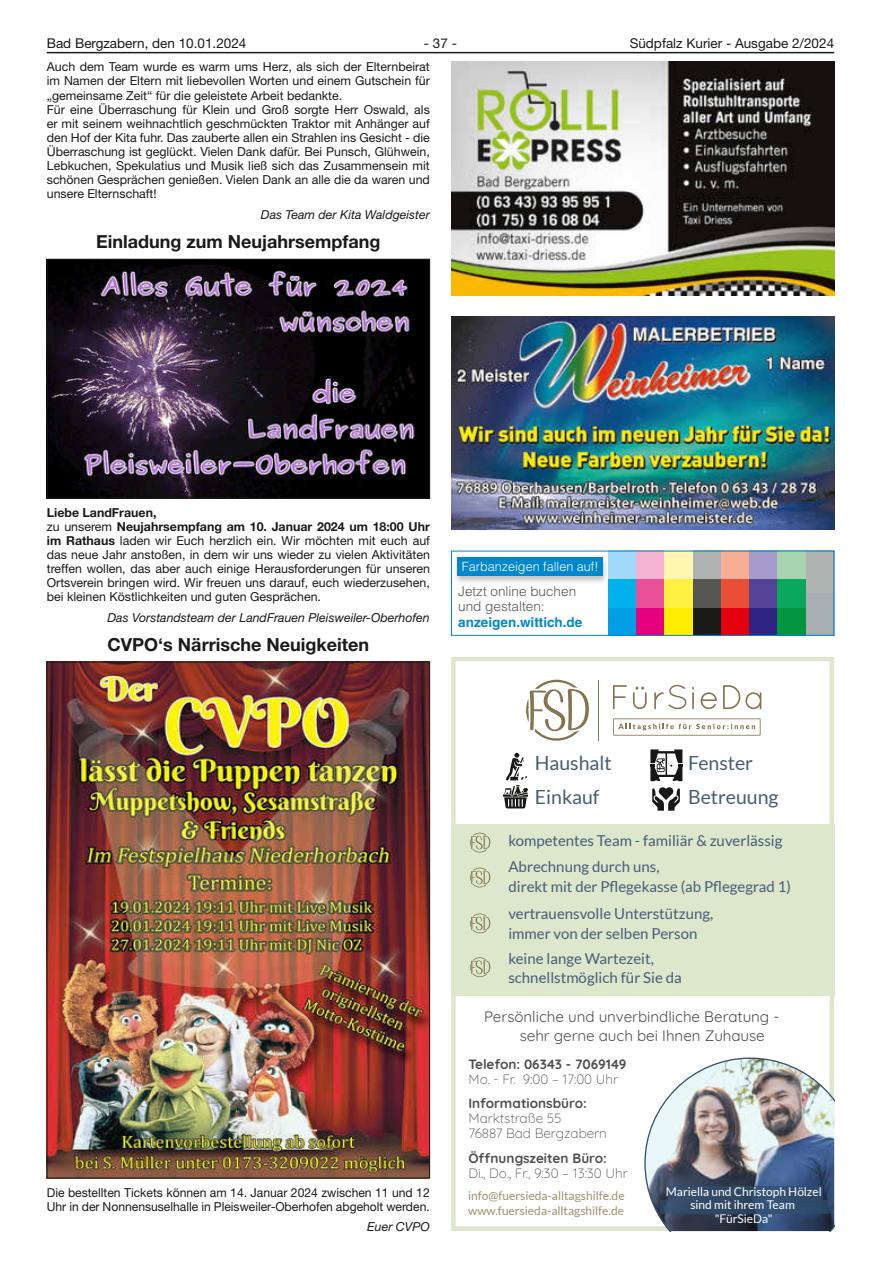
<style>
.page{position:relative;width:881px;height:1263px;background:#fff}
.page>*{position:absolute;margin:0;border:0;box-sizing:border-box;transform-origin:0 0}
.t1{font:19.5px "Lato";color:#465d78}
.t2{font:700 18px "Helvetica Neue LT";color:#1a1a18}
.t3{font:15.15px/19.5px "Quicksand";letter-spacing:-.005em;color:#4d4e4e}
.t4{font:15px/19.5px "Lato";color:#465d78}
.t5{font:300 13.5px/15px "Quicksand";color:#4d4e4e}
.t6{font:13.5px "Helvetica Neue LT";color:#1a1a18}
.t7{font:700 13.5px "Quicksand";color:#4d4e4e}
.t8{font:300 13.5px/15px "Helvetica LT";color:#565655}
.t9{font:700 13.5px "Helvetica LT";color:#0087cc}
.t10{font:300 12.75px "Helvetica LT";color:#fff}
.t11{font:12.3px/14.1px "Helvetica Neue LT";color:#1a1a18}
.t12{font:italic 12.3px "Helvetica Neue LT";color:#1a1a18}
.t13{font:12px/15px "Lato";color:#9f916e}
.t14{font:12px/13.5px "Lato";letter-spacing:-.005em;color:#fff;text-align:center}
.s1{font-weight:700}
</style>
<div class="page">
<hr style="left:47px;top:52px;width:786px;height:1px;background:#1a1a18">
<img style="left:49px;top:261px;width:378px;height:235px">
<div style="left:47px;top:259px;width:382px;height:239px;border:1px solid #1a1a18"></div>
<img style="left:49px;top:664px;width:378px;height:512px">
<img style="left:451px;top:62px;width:382px;height:234px">
<div style="left:451px;top:657px;width:382px;height:574px;border:4px solid #dde7cb"></div>
<svg style="left:502px;top:753px;width:26px;height:55px"></svg>
<svg style="left:652px;top:787px;width:27px;height:24px"></svg>
<div style="left:451px;top:824px;width:382px;height:172px;background:#dde7cb"></div>
<svg style="left:469px;top:833px;width:21px;height:19px"></svg>
<svg style="left:469px;top:867px;width:21px;height:20px"></svg>
<svg style="left:469px;top:913px;width:21px;height:20px"></svg>
<svg style="left:469px;top:957px;width:21px;height:20px"></svg>
<svg style="left:613px;top:718px;width:147px;height:18px"></svg>
<svg style="left:613px;top:685px;width:13px;height:24px"></svg>
<svg style="left:633px;top:687px;width:13px;height:22px"></svg>
<svg style="left:654px;top:685px;width:32px;height:24px"></svg>
<svg style="left:692px;top:687px;width:1px;height:22px"></svg>
<svg style="left:700px;top:692px;width:16px;height:17px"></svg>
<svg style="left:723px;top:685px;width:38px;height:24px"></svg>
<svg style="left:526px;top:680px;width:62px;height:61px"></svg>
<hr style="left:598px;top:680px;width:1px;height:61px;background:#84754e">
<img style="left:644px;top:1057px;width:189px;height:174px">
<div style="left:667px;top:1187px;width:155px;height:13px;background:#314f6e"></div>
<div style="left:660px;top:1200px;width:168px;height:13px;background:#314f6e;opacity:.7"></div>
<svg style="left:650px;top:749px;width:32px;height:32px"></svg>
<img style="left:451px;top:317px;width:382px;height:212px">
<div style="left:608px;top:607px;width:28px;height:29px;background:#009ee3"></div>
<div style="left:636px;top:607px;width:28px;height:29px;background:#e5007d"></div>
<div style="left:664px;top:607px;width:28px;height:29px;background:#ffed00"></div>
<div style="left:692px;top:607px;width:28px;height:29px;background:#1a1a18"></div>
<div style="left:720px;top:607px;width:29px;height:29px;background:#e3000f"></div>
<div style="left:749px;top:607px;width:28px;height:29px;background:#2f2483"></div>
<div style="left:777px;top:607px;width:28px;height:29px;background:#00963f"></div>
<div style="left:805px;top:593px;width:28px;height:43px;background:#a7afb3"></div>
<div style="left:805px;top:551px;width:28px;height:42px;background:#b1b2b2"></div>
<div style="left:608px;top:579px;width:28px;height:28px;background:#00b1eb"></div>
<div style="left:636px;top:579px;width:28px;height:28px;background:#ea5097"></div>
<div style="left:664px;top:579px;width:28px;height:28px;background:#fff041"></div>
<div style="left:692px;top:579px;width:28px;height:28px;background:#565655"></div>
<div style="left:720px;top:579px;width:29px;height:28px;background:#ea4e34"></div>
<div style="left:749px;top:579px;width:28px;height:28px;background:#544496"></div>
<div style="left:777px;top:579px;width:28px;height:28px;background:#09a75c"></div>
<div style="left:608px;top:551px;width:28px;height:28px;background:#a1daf8"></div>
<div style="left:636px;top:551px;width:28px;height:28px;background:#f5b4d2"></div>
<div style="left:664px;top:551px;width:28px;height:28px;background:#fff7b2"></div>
<div style="left:692px;top:551px;width:28px;height:28px;background:#b1b2b2"></div>
<div style="left:720px;top:551px;width:29px;height:28px;background:#f6af94"></div>
<div style="left:749px;top:551px;width:28px;height:28px;background:#a69ccc"></div>
<div style="left:777px;top:551px;width:28px;height:28px;background:#a7d3ae"></div>
<div style="left:451px;top:551px;width:382px;height:85px;border:1px solid #0087cc"></div>
<div style="left:453px;top:557px;width:155px;height:28px;background:#1a1a18;opacity:.26"></div>
<div style="left:457px;top:557px;width:145px;height:19px;background:#0087cc"></div>
<p class="t6" style="left:47px;top:35px;width:201px">Bad Bergzabern, den 10.01.2024</p>
<p class="t6" style="left:424px;top:35px;width:35px">- 37 -</p>
<p class="t6" style="left:629px;top:35px;width:206px">Südpfalz Kurier - Ausgabe 2/2024</p>
<p class="t11" style="left:47px;top:60px;width:384px">Auch dem Team wurde es warm ums Herz, als sich der Elternbeirat im Namen der Eltern mit liebevollen Worten und einem Gutschein für „gemeinsame Zeit“ für die geleistete Arbeit bedankte.<br>Für eine Überraschung für Klein und Groß sorgte Herr Oswald, als er mit seinem weihnachtlich geschmückten Traktor mit Anhänger auf den Hof der Kita fuhr. Das zauberte allen ein Strahlen ins Gesicht - die Überraschung ist geglückt. Vielen Dank dafür. Bei Punsch, Glühwein, Lebkuchen, Spekulatius und Musik ließ sich das Zusammensein mit schönen Gesprächen genießen. Vielen Dank an alle die da waren und unsere Elternschaft!</p>
<p class="t12" style="left:261px;top:207px;width:170px">Das Team der Kita Waldgeister</p>
<h2 class="t2" style="left:96px;top:230px;width:286px">Einladung zum Neujahrsempfang</h2>
<p class="t11" style="left:47px;top:505px;width:384px"><span class="s1">Liebe LandFrauen,<br></span>zu unserem <span class="s1">Neujahrsempfang am 10. Januar 2024 um 18:00 Uhr im Rathaus</span> laden wir Euch herzlich ein. Wir möchten mit euch auf das neue Jahr anstoßen, in dem wir uns wieder zu vielen Aktivitäten treffen wollen, das aber auch einige Herausforderungen für unseren Ortsverein bringen wird. Wir freuen uns darauf, euch wiederzusehen, bei kleinen Köstlichkeiten und guten Gesprächen.</p>
<p class="t12" style="left:107px;top:610px;width:324px">Das Vorstandsteam der LandFrauen Pleisweiler-Oberhofen</p>
<h2 class="t2" style="left:107px;top:633px;width:263px">CVPO‘s Närrische Neuigkeiten</h2>
<p class="t10" style="left:461px;top:558px;width:138px">Farbanzeigen fallen auf!</p>
<p class="t8" style="left:458px;top:583px;width:119px">Jetzt online buchen und gestalten:</p>
<p class="t9" style="left:458px;top:614px;width:125px">anzeigen.wittich.de</p>
<p class="t11" style="left:47px;top:1185px;width:384px">Die bestellten Tickets können am 14. Januar 2024 zwischen 11 und 12<br>Uhr in der Nonnensuselhalle in Pleisweiler-Oberhofen abgeholt werden.</p>
<p class="t12" style="left:367px;top:1219px;width:64px">Euer CVPO</p>
<h1 class="t1" style="left:534px;top:752px;width:78px">Haushalt</h1>
<h1 class="t1" style="left:687px;top:752px;width:67px">Fenster</h1>
<h1 class="t1" style="left:534px;top:786px;width:66px">Einkauf</h1>
<h1 class="t1" style="left:687px;top:786px;width:92px">Betreuung</h1>
<p class="t4" style="left:508px;top:831px;width:275px">kompetentes Team - familiär &amp; zuverlässig</p>
<p class="t4" style="left:508px;top:857px;width:284px">Abrechnung durch uns,<br>direkt mit der Pflegekasse (ab Pflegegrad 1)</p>
<p class="t4" style="left:508px;top:904px;width:206px">vertrauensvolle Unterstützung, immer von der selben Person</p>
<p class="t4" style="left:508px;top:948px;width:175px">keine lange Wartezeit, schnellstmöglich für Sie da</p>
<p class="t3" style="left:519px;top:1005px;width:261px;text-indent:-36px">Persönliche und unverbindliche Beratung - sehr gerne auch bei Ihnen Zuhause</p>
<p class="t7" style="left:468px;top:1054px;width:159px">Telefon: 06343 - 7069149</p>
<p class="t5" style="left:468px;top:1071px;width:151px">Mo. - Fr. 9:00 – 17:00 Uhr</p>
<p class="t7" style="left:468px;top:1092px;width:120px">Informationsbüro:</p>
<p class="t5" style="left:468px;top:1109px;width:140px">Marktstraße 55<br>76887 Bad Bergzabern</p>
<p class="t7" style="left:468px;top:1148px;width:140px">Öffnungszeiten Büro:</p>
<p class="t5" style="left:468px;top:1164px;width:161px">Di., Do., Fr., 9:30 – 13:30 Uhr</p>
<p class="t13" style="left:468px;top:1188px;width:158px">info@fuersieda-alltagshilfe.de www.fuersieda-alltagshilfe.de</p>
<p class="t14" style="left:665px;top:1184px;width:157px">Mariella und Christoph Hölzel sind mit ihrem Team "FürSieDa"</p>
</div>
